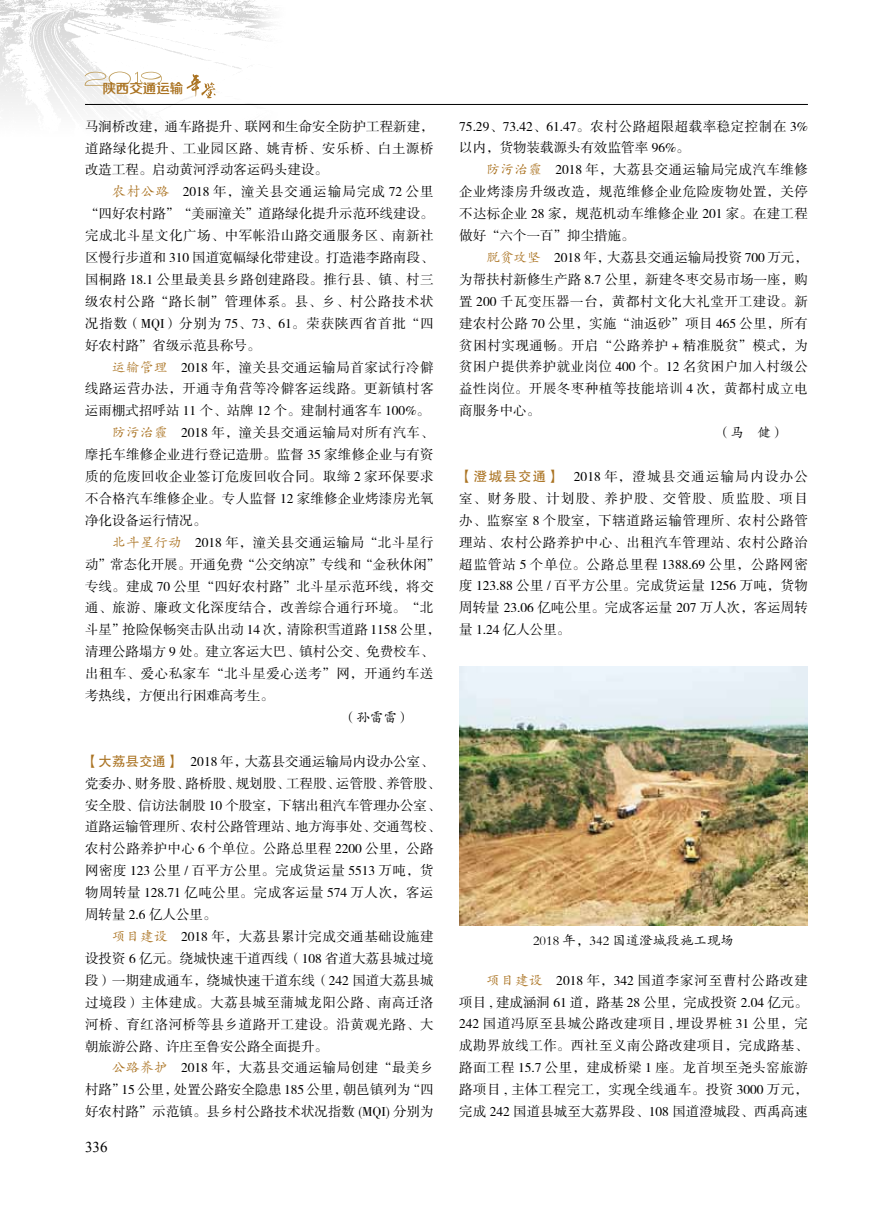
<style>
.page{position:relative;width:893px;height:1212px;background:#fff}
.page>*{position:absolute;margin:0;border:0;box-sizing:border-box;transform-origin:0 0}
.t1{font:15px "Times New Roman";color:#000}
.t2{font:13.5px/21.9px "FZSSK GBK1 0";letter-spacing:.015em;color:#000;text-align:justify}
.t3{font:13.5px "FZSSK GBK1 0";letter-spacing:.035em;color:#000}
.t4{font:13.5px "FZSSK GBK1 0";letter-spacing:.04em;color:#000}
.t5{font:13.5px "FZKTK GBK1 0";color:#000}
.t6{font:13.5px "FZSSK GBK1 0";letter-spacing:.045em;color:#000}
.t7{font:13.5px "FZZZHONGJW GB1 0";color:#aa7322}
.s1{font-family:"FZKTK GBK1 0";color:#aa7322}
.s2{font-family:"FZHTK GBK1 0";color:#aa7322}
</style>
<div class="page">
<img style="left:0;top:0;width:272px;height:108px">
<hr style="left:85px;top:104px;width:723px;height:1px;background:#000">
<svg style="left:187px;top:74px;width:29px;height:24px"></svg>
<svg style="left:85px;top:72px;width:77px;height:14px"></svg>
<img style="left:459px;top:666px;width:349px;height:259px">
<p class="t7" style="left:102px;top:81px;width:82px">陕西交通运输</p>
<p class="t2" style="left:85px;top:116px;width:350px">马涧桥改建，通车路提升、联网和生命安全防护工程新建，道路绿化提升、工业园区路、姚青桥、安乐桥、白土源桥改造工程。启动黄河浮动客运码头建设。</p>
<p class="t2" style="left:85px;top:182px;width:350px;text-indent:27px"><span class="s1">农村公路　</span>2018 年，潼关县交通运输局完成 72 公里“四好农村路”“美丽潼关”道路绿化提升示范环线建设。完成北斗星文化广场、中军帐沿山路交通服务区、南新社区慢行步道和 310 国道宽幅绿化带建设。打造港李路南段、国桐路 18.1 公里最美县乡路创建路段。推行县、镇、村三级农村公路“路长制”管理体系。县、乡、村公路技术状况指数（MQI）分别为 75、73、61。荣获陕西省首批“四好农村路”省级示范县称号。</p>
<p class="t3" style="left:112px;top:360px;width:323px"><span class="s1">运输管理　</span>2018 年，潼关县交通运输局首家试行冷僻</p>
<p class="t4" style="left:85px;top:382px;width:350px">线路运营办法，开通寺角营等冷僻客运线路。更新镇村客</p>
<p class="t2" style="left:85px;top:400px;width:346px">运雨棚式招呼站 11 个、站牌 12 个。建制村通客车 100%。</p>
<p class="t3" style="left:112px;top:426px;width:323px"><span class="s1">防污治霾　</span>2018 年，潼关县交通运输局对所有汽车、</p>
<p class="t2" style="left:85px;top:444px;width:350px">摩托车维修企业进行登记造册。监督 35 家维修企业与有资</p>
<p class="t4" style="left:85px;top:469px;width:350px">质的危废回收企业签订危废回收合同。取缔 2 家环保要求</p>
<p class="t2" style="left:85px;top:488px;width:350px">不合格汽车维修企业。专人监督 12 家维修企业烤漆房光氧</p>
<p class="t2" style="left:85px;top:510px;width:123px">净化设备运行情况。</p>
<p class="t3" style="left:112px;top:535px;width:323px"><span class="s1">北斗星行动　</span>2018 年，潼关县交通运输局“北斗星行</p>
<p class="t2" style="left:85px;top:554px;width:357px">动”常态化开展。开通免费“公交纳凉”专线和“金秋休闲”</p>
<p class="t2" style="left:85px;top:576px;width:350px">专线。建成 70 公里“四好农村路”北斗星示范环线，将交</p>
<p class="t6" style="left:85px;top:601px;width:350px">通、旅游、廉政文化深度结合，改善综合通行环境。“北</p>
<p class="t2" style="left:85px;top:619px;width:357px">斗星”抢险保畅突击队出动 14 次，清除积雪道路 1158 公里，</p>
<p class="t2" style="left:85px;top:641px;width:350px">清理公路塌方 9 处。建立客运大巴、镇村公交、免费校车、</p>
<p class="t4" style="left:85px;top:666px;width:350px">出租车、爱心私家车“北斗星爱心送考”网，开通约车送</p>
<p class="t2" style="left:85px;top:685px;width:190px">考热线，方便出行困难高考生。</p>
<p class="t5" style="left:343px;top:710px;width:69px">（孙雷雷）</p>
<p class="t2" style="left:85px;top:751px;width:357px;text-align:left"><span class="s2">【大荔县交通】　</span>2018 年，大荔县交通运输局内设办公室、党委办、财务股、路桥股、规划股、工程股、运管股、养管股、安全股、信访法制股 10 个股室，下辖出租汽车管理办公室、道路运输管理所、农村公路管理站、地方海事处、交通驾校、农村公路养护中心 6 个单位。公路总里程 2200 公里，公路网密度 123 公里 / 百平方公里。完成货运量 5513 万吨，货物周转量 128.71 亿吨公里。完成客运量 574 万人次，客运周转量 2.6 亿人公里。</p>
<p class="t2" style="left:85px;top:926px;width:350px;text-indent:27px"><span class="s1">项目建设　</span>2018 年，大荔县累计完成交通基础设施建设投资 6 亿元。绕城快速干道西线（108 省道大荔县城过境段）一期建成通车，绕城快速干道东线（242 国道大荔县城过境段）主体建成。大荔县城至蒲城龙阳公路、南高迁洛河桥、育红洛河桥等县乡道路开工建设。沿黄观光路、大朝旅游公路、许庄至鲁安公路全面提升。</p>
<p class="t2" style="left:85px;top:1057px;width:350px;text-indent:27px"><span class="s1">公路养护　</span>2018 年，大荔县交通运输局创建“最美乡村路”15 公里，处置公路安全隐患 185 公里，朝邑镇列为“四好农村路”示范镇。县乡村公路技术状况指数 (MQI) 分别为</p>
<p class="t1" style="left:85px;top:1137px;width:24px">336</p>
<p class="t2" style="left:459px;top:116px;width:350px">75.29、73.42、61.47。农村公路超限超载率稳定控制在 3%以内，货物装载源头有效监管率 96%。</p>
<p class="t2" style="left:459px;top:159px;width:350px;text-indent:27px"><span class="s1">防污治霾　</span>2018 年，大荔县交通运输局完成汽车维修企业烤漆房升级改造，规范维修企业危险废物处置，关停不达标企业 28 家，规范机动车维修企业 201 家。在建工程做好“六个一百”抑尘措施。</p>
<p class="t2" style="left:459px;top:247px;width:350px;text-indent:27px"><span class="s1">脱贫攻坚　</span>2018 年，大荔县交通运输局投资 700 万元，为帮扶村新修生产路 8.7 公里，新建冬枣交易市场一座，购置 200 千瓦变压器一台，黄都村文化大礼堂开工建设。新建农村公路 70 公里，实施“油返砂”项目 465 公里，所有贫困村实现通畅。开启“公路养护 + 精准脱贫”模式，为贫困户提供养护就业岗位 400 个。12 名贫困户加入村级公益性岗位。开展冬枣种植等技能培训 4 次，黄都村成立电商服务中心。</p>
<p class="t5" style="left:717px;top:425px;width:69px">（马　健）</p>
<p class="t2" style="left:459px;top:466px;width:350px"><span class="s2">【澄城县交通】　</span>2018 年，澄城县交通运输局内设办公室、财务股、计划股、养护股、交管股、质监股、项目办、监察室 8 个股室，下辖道路运输管理所、农村公路管理站、农村公路养护中心、出租汽车管理站、农村公路治超监管站 5 个单位。公路总里程 1388.69 公里，公路网密度 123.88 公里 / 百平方公里。完成货运量 1256 万吨，货物周转量 23.06 亿吨公里。完成客运量 207 万人次，客运周转量 1.24 亿人公里。</p>
<p class="t5" style="left:533px;top:933px;width:203px">2018 年，342 国道澄城段施工现场</p>
<p class="t2" style="left:459px;top:970px;width:350px;text-indent:27px"><span class="s1">项目建设　</span>2018 年，342 国道李家河至曹村公路改建项目 , 建成涵洞 61 道，路基 28 公里，完成投资 2.04 亿元。242 国道冯原至县城公路改建项目 , 埋设界桩 31 公里，完成勘界放线工作。西社至义南公路改建项目，完成路基、路面工程 15.7 公里，建成桥梁 1 座。龙首坝至尧头窑旅游路项目 , 主体工程完工，实现全线通车。投资 3000 万元，完成 242 国道县城至大荔界段、108 国道澄城段、西禹高速</p>
</div>
